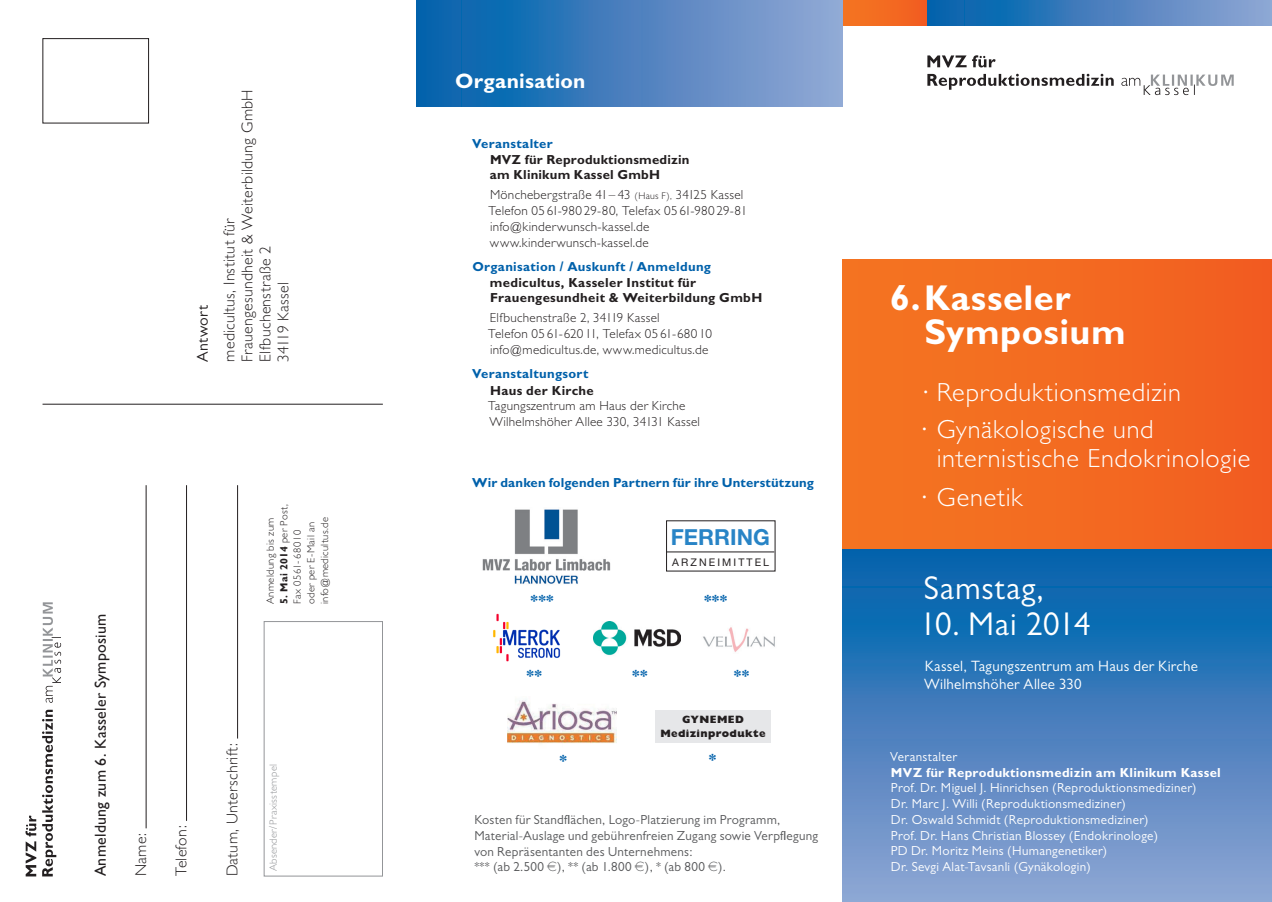
<style>
.page{position:relative;width:1272px;height:902px;background:#fff}
.page>*{position:absolute;margin:0;border:0;box-sizing:border-box;transform-origin:0 0}
.t1{font:700 36px/34px "M Gill Sans";letter-spacing:.015em;color:#fff}
.t2{font:33px "Gill Sans";letter-spacing:-.01em;color:#fff}
.t3{font:33px "Gill Sans";letter-spacing:.02em;color:#fff}
.t4{font:300 26.25px/37.5px "M Gill Sans";letter-spacing:.025em;color:#fff}
.t5{font:700 22.05px "Helvetica Neue";color:#2884c6}
.t6{font:700 21px "M Gill Sans";letter-spacing:.01em;color:#fff}
.t7{font:700 16.2px "M Gill Sans";color:#0161ab}
.t8{font:300 15.75px/18px "M Gill Sans";letter-spacing:.02em;color:#231f20}
.t9{font:15.75px "Gill Sans";letter-spacing:.015em;color:#231f20}
.t10{font:15.75px "Gill Sans";letter-spacing:.02em;color:#231f20}
.t11{font:15px/18px "Gill Sans";letter-spacing:.015em;color:#fff}
.t12{font:300 13.2px/15.8px "M Gill Sans";letter-spacing:.02em;color:#231f20}
.t13{font:13.2px/15.8px "Gill Sans";letter-spacing:.025em;color:#fff}
.t14{font:13.2px/15.8px "Gill Sans";letter-spacing:.02em;color:#57585a}
.t15{font:700 13.2px/15px "M Gill Sans";letter-spacing:.025em;color:#231f20}
.t16{font:700 13.2px "M Gill Sans";letter-spacing:.025em;color:#0161ab}
.t17{font:700 13.2px "M Gill Sans";letter-spacing:.02em;color:#fff}
.t18{font:800 10.65px/13.6px "Gill Sans";letter-spacing:.03em;color:#231f20;text-align:center}
.t19{font:300 10.5px/13.5px "M Gill Sans";letter-spacing:.035em;color:#231f20}
.t20{font:300 10.5px "M Gill Sans";letter-spacing:.03em;color:#939598}
.t21{font:10.5px "Helvetica Neue";letter-spacing:.2em;color:#231f20}
.s1{font-weight:700}
.s2{font-size:9.75px}
</style>
<div class="page">
<div style="left:842px;top:0;width:85px;height:26px;background:linear-gradient(to right,#f47621,#f25d21)"></div>
<svg style="left:842px;top:549px;width:429px;height:352px;background:#4580be"></svg>
<div style="left:842px;top:259px;width:429px;height:290px;background:linear-gradient(to right,#f47621,#f25d21)"></div>
<svg style="left:417px;top:0;width:425px;height:106px;background:#4781be"></svg>
<svg style="left:927px;top:0;width:344px;height:26px;background:#4580be"></svg>
<svg style="left:927px;top:55px;width:68px;height:12px"></svg>
<svg style="left:927px;top:74px;width:306px;height:21px"></svg>
<hr style="left:146px;top:485px;width:1px;height:343px;background:#231f20">
<hr style="left:186px;top:485px;width:1px;height:335px;background:#231f20">
<hr style="left:237px;top:485px;width:1px;height:253px;background:#231f20">
<div style="left:264px;top:621px;width:119px;height:255px;border:1px solid #939598"></div>
<svg style="left:26px;top:815px;width:10px;height:61px"></svg>
<svg style="left:42px;top:602px;width:19px;height:274px"></svg>
<div style="left:43px;top:38px;width:106px;height:85px;border:1px solid #231f20"></div>
<hr style="left:43px;top:404px;width:340px;height:1px;background:#231f20">
<img style="left:482px;top:509px;width:129px;height:75px">
<div style="left:655px;top:709px;width:116px;height:33px;background:#e6e7e9"></div>
<img style="left:493px;top:613px;width:68px;height:49px">
<img style="left:593px;top:621px;width:87px;height:35px">
<svg style="left:666px;top:520px;width:110px;height:52px"></svg>
<hr style="left:666px;top:551px;width:108px;height:1px;background:#231f20">
<img style="left:703px;top:627px;width:72px;height:25px">
<img style="left:507px;top:700px;width:109px;height:44px">
<p class="t10" style="left:193px;top:361px;width:58px;rotate:-90deg">Antwort</p>
<p class="t8" style="left:220px;top:361px;width:274px;rotate:-90deg">medicultus, Institut für<br>Frauengesundheit &amp; Weiterbildung GmbH<br>Elfbuchenstraße 2<br>34119 Kassel</p>
<p class="t9" style="left:91px;top:876px;width:264px;rotate:-90deg">Anmeldung zum 6. Kasseler Symposium</p>
<p class="t8" style="left:132px;top:876px;width:45px;rotate:-90deg">Name:</p>
<p class="t8" style="left:172px;top:876px;width:52px;rotate:-90deg">Telefon:</p>
<p class="t19" style="left:277px;top:604px;width:101px;rotate:-90deg"><span class="s1">5. Mai 2014</span> per Post,<br>Fax 05 61- 680 10<br>oder per E-Mail an info@medicultus.de</p>
<p class="t19" style="left:264px;top:604px;width:88px;rotate:-90deg">Anmeldung bis zum</p>
<p class="t8" style="left:223px;top:876px;width:135px;rotate:-90deg">Datum, Unterschrift:</p>
<p class="t20" style="left:267px;top:871px;width:109px;rotate:-90deg">Absender/Praxisstempel</p>
<h3 class="t6" style="left:455px;top:70px;width:132px">Organisation</h3>
<p class="t16" style="left:472px;top:136px;width:82px">Veranstalter</p>
<p class="t15" style="left:490px;top:152px;width:201px">MVZ für Reproduktionsmedizin am Klinikum Kassel GmbH</p>
<p class="t12" style="left:488px;top:187px;width:260px">Mönchebergstraße 41– 43 <span class="s2">(Haus F),</span> 34125 Kassel Telefon 05 61-980 29-80, Telefax 05 61-980 29-81 info@kinderwunsch-kassel.de www.kinderwunsch-kassel.de</p>
<p class="t16" style="left:472px;top:259px;width:240px">Organisation / Auskunft / Anmeldung</p>
<p class="t15" style="left:490px;top:275px;width:274px">medicultus, Kasseler Institut für<br>Frauengesundheit &amp; Weiterbildung GmbH</p>
<p class="t12" style="left:488px;top:310px;width:225px">Elfbuchenstraße 2, 34119 Kassel<br>Telefon 05 61-620 11, Telefax 05 61-680 10 info@medicultus.de, www.medicultus.de</p>
<p class="t16" style="left:472px;top:366px;width:118px">Veranstaltungsort</p>
<p class="t15" style="left:490px;top:383px;width:105px">Haus der Kirche</p>
<p class="t12" style="left:488px;top:398px;width:213px">Tagungszentrum am Haus der Kirche<br>Wilhelmshöher Allee 330, 34131 Kassel</p>
<p class="t16" style="left:472px;top:475px;width:343px">Wir danken folgenden Partnern für ihre Unterstützung</p>
<h3 class="t5" style="left:670px;top:523px;width:100px">FERRING</h3>
<p class="t21" style="left:672px;top:556px;width:98px">ARZNEIMITTEL</p>
<p class="t7" style="left:530px;top:591px;width:25px">***</p>
<p class="t7" style="left:704px;top:591px;width:25px">***</p>
<p class="t7" style="left:526px;top:666px;width:17px">**</p>
<p class="t7" style="left:632px;top:666px;width:17px">**</p>
<p class="t7" style="left:733px;top:666px;width:17px">**</p>
<p class="t18" style="left:660px;top:712px;width:107px">Gynemed<br>Medizinprodukte</p>
<p class="t7" style="left:559px;top:751px;width:9px">*</p>
<p class="t7" style="left:708px;top:750px;width:9px">*</p>
<p class="t14" style="left:474px;top:811px;width:345px">Kosten für Standflächen, Logo-Platzierung im Programm, Material-Auslage und gebührenfreien Zugang sowie Verpflegung von Repräsentanten des Unternehmens:<br>*** (ab 2.500 ), ** (ab 1.800 ), * (ab 800 ).</p>
<h1 class="t1" style="left:924px;top:281px;width:202px;text-indent:-34px">6.Kasseler<br>Symposium</h1>
<h3 class="t4" style="left:920px;top:373px;width:261px">· Reproduktionsmedizin · Gynäkologische und</h3>
<h3 class="t4" style="left:920px;top:438px;width:331px;line-height:39px;text-indent:16px">internistische Endokrinologie · Genetik</h3>
<h2 class="t3" style="left:923px;top:568px;width:121px">Samstag,</h2>
<h2 class="t2" style="left:919px;top:604px;width:172px">10. Mai 2014</h2>
<p class="t11" style="left:924px;top:656px;width:275px">Kassel, Tagungszentrum am Haus der Kirche<br>Wilhelmshöher Allee 330</p>
<p class="t13" style="left:890px;top:748px;width:69px">Veranstalter</p>
<p class="t17" style="left:891px;top:764px;width:331px">MVZ für Reproduktionsmedizin am Klinikum Kassel</p>
<p class="t13" style="left:890px;top:779px;width:307px">Prof. Dr. Miguel J. Hinrichsen (Reproduktionsmediziner)<br>Dr. Marc J. Willi (Reproduktionsmediziner)<br>Dr. Oswald Schmidt (Reproduktionsmediziner)<br>Prof. Dr. Hans Christian Blossey (Endokrinologe)<br>PD Dr. Moritz Meins (Humangenetiker)<br>Dr. Sevgi Alat-Tavsanli (Gynäkologin)</p>
</div>
